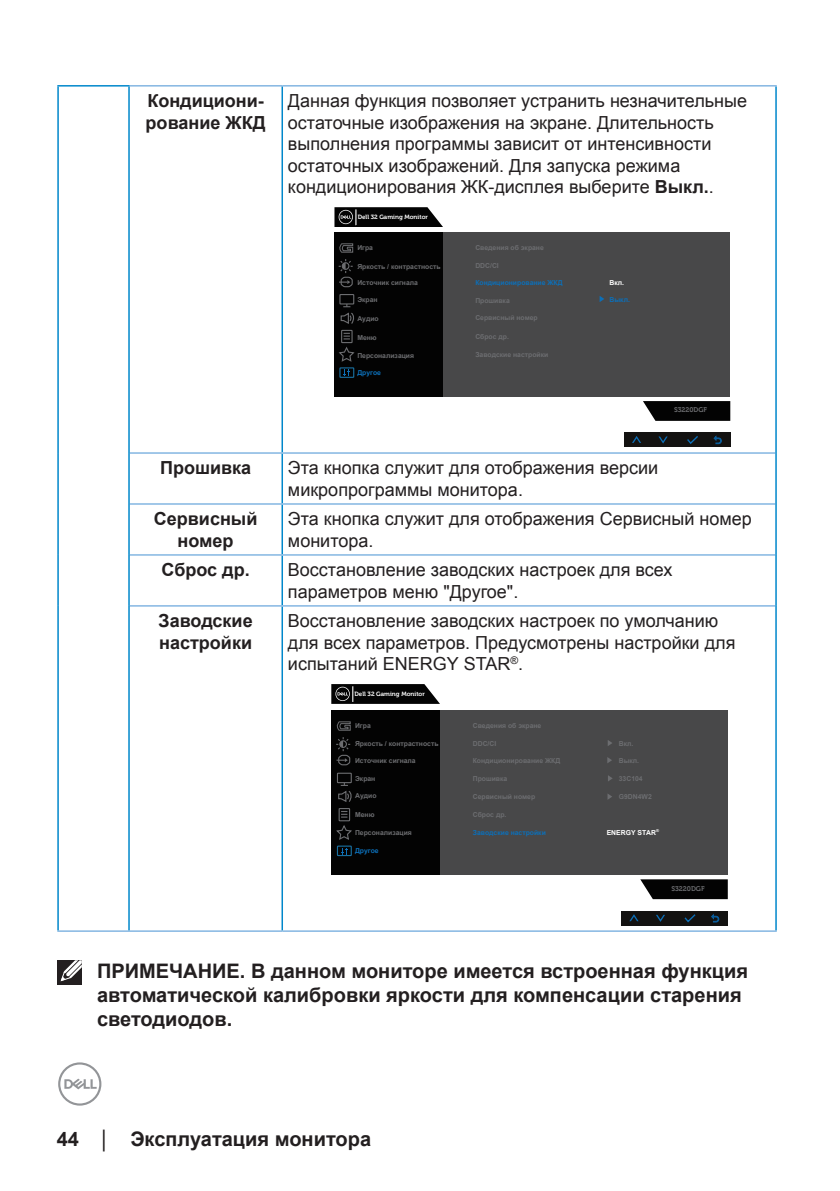
<style>
.page{position:relative;width:840px;height:1191px;background:#fff}
.page>*{position:absolute;margin:0;border:0;box-sizing:border-box;transform-origin:0 0}
.text{font:700 20px/24px "Arial";color:#231f20}
.text_OSD_table{font:18px/21.6px "Arial";color:#231f20}
.text_OSD_table-2{font:700 18px/21.6px "Arial";color:#231f20}
.t1{font:700 6.8px "Arial";color:#6c6d70}
.t2{font:700 6.8px "Arial";color:#0c6fb8}
.t3{font:700 6.8px "Museo For Dell";color:#6c6d70}
.t4{font:700 6.8px "Arial";color:#fff}
.t5{font:700 6.2px "Museo For Dell";color:#fff}
.s1{font-weight:700}
.s2{font-weight:400;font-size:18px}
</style>
<div class="page">
<svg style="left:58px;top:1062px;width:43px;height:43px"></svg>
<hr style="left:57px;top:930px;width:72px;height:2px;background:#84b6e2">
<hr style="left:57px;top:85px;width:73px;height:2px;background:#0087cb">
<hr style="left:57px;top:87px;width:2px;height:366px;background:#0087cb">
<hr style="left:57px;top:453px;width:2px;height:51px;background:#0087cb">
<hr style="left:57px;top:504px;width:2px;height:51px;background:#0087cb">
<hr style="left:57px;top:555px;width:2px;height:51px;background:#0087cb">
<hr style="left:57px;top:606px;width:2px;height:324px;background:#0087cb">
<hr style="left:130px;top:85px;width:152px;height:2px;background:#84b6e2">
<hr style="left:282px;top:85px;width:494px;height:2px;background:#84b6e2">
<hr style="left:130px;top:452px;width:152px;height:2px;background:#84b6e2">
<hr style="left:282px;top:452px;width:492px;height:2px;background:#84b6e2">
<hr style="left:130px;top:503px;width:152px;height:2px;background:#84b6e2">
<hr style="left:282px;top:503px;width:492px;height:2px;background:#84b6e2">
<hr style="left:130px;top:554px;width:152px;height:1px;background:#84b6e2">
<hr style="left:282px;top:554px;width:492px;height:1px;background:#84b6e2">
<hr style="left:130px;top:605px;width:152px;height:1px;background:#84b6e2">
<hr style="left:282px;top:605px;width:492px;height:1px;background:#84b6e2">
<hr style="left:129px;top:930px;width:153px;height:2px;background:#84b6e2">
<hr style="left:282px;top:930px;width:494px;height:2px;background:#84b6e2">
<hr style="left:128px;top:87px;width:2px;height:366px;background:#0087cb">
<hr style="left:281px;top:87px;width:2px;height:365px;background:#0087cb">
<hr style="left:774px;top:87px;width:2px;height:366px;background:#0087cb">
<hr style="left:128px;top:453px;width:2px;height:51px;background:#0087cb">
<hr style="left:281px;top:454px;width:2px;height:49px;background:#0087cb">
<hr style="left:774px;top:453px;width:2px;height:51px;background:#0087cb">
<hr style="left:128px;top:504px;width:2px;height:51px;background:#0087cb">
<hr style="left:281px;top:505px;width:2px;height:49px;background:#0087cb">
<hr style="left:774px;top:504px;width:2px;height:51px;background:#0087cb">
<hr style="left:128px;top:555px;width:2px;height:51px;background:#0087cb">
<hr style="left:281px;top:555px;width:2px;height:50px;background:#0087cb">
<hr style="left:774px;top:555px;width:2px;height:51px;background:#0087cb">
<hr style="left:128px;top:606px;width:2px;height:324px;background:#0087cb">
<hr style="left:281px;top:606px;width:2px;height:324px;background:#0087cb">
<hr style="left:774px;top:606px;width:2px;height:324px;background:#0087cb">
<div style="left:334px;top:232px;width:395px;height:165px;background:#484849"></div>
<div style="left:334px;top:232px;width:109px;height:165px;background:#030303"></div>
<svg style="left:643px;top:401px;width:86px;height:20px;background:#171717"></svg>
<svg style="left:599px;top:296px;width:5px;height:6px"></svg>
<div style="left:623px;top:432px;width:106px;height:15px;background:#131211"></div>
<svg style="left:632px;top:436px;width:8px;height:7px"></svg>
<svg style="left:658px;top:436px;width:9px;height:7px"></svg>
<svg style="left:687px;top:436px;width:11px;height:8px"></svg>
<svg style="left:713px;top:435px;width:8px;height:9px"></svg>
<svg style="left:334px;top:207px;width:109px;height:20px;background:#1f1f1f"></svg>
<div style="left:339px;top:294px;width:15px;height:11px;border:1px solid #6c6d70"></div>
<svg style="left:343px;top:370px;width:6px;height:6px"></svg>
<div style="left:339px;top:367px;width:15px;height:11px;border:1px solid #196f9f"></div>
<svg style="left:339px;top:280px;width:11px;height:4px"></svg>
<div style="left:340px;top:277px;width:12px;height:10px;border:1px solid #6c6d70;border-radius:3px"></div>
<div style="left:341px;top:330px;width:11px;height:13px;border:1px solid #6c6d70"></div>
<svg style="left:343px;top:333px;width:7px;height:6px"></svg>
<svg style="left:339px;top:347px;width:16px;height:15px"></svg>
<svg style="left:338px;top:259px;width:14px;height:14px"></svg>
<svg style="left:339px;top:243px;width:14px;height:10px"></svg>
<svg style="left:340px;top:304px;width:14px;height:20px"></svg>
<div style="left:331px;top:710px;width:396px;height:165px;background:#484849"></div>
<div style="left:331px;top:710px;width:109px;height:165px;background:#030303"></div>
<svg style="left:640px;top:879px;width:87px;height:20px;background:#191919"></svg>
<div style="left:621px;top:910px;width:106px;height:15px;background:#131211"></div>
<svg style="left:629px;top:914px;width:9px;height:7px"></svg>
<svg style="left:656px;top:914px;width:8px;height:8px"></svg>
<svg style="left:684px;top:914px;width:12px;height:9px"></svg>
<svg style="left:711px;top:914px;width:8px;height:8px"></svg>
<svg style="left:608px;top:740px;width:4px;height:6px"></svg>
<svg style="left:607px;top:757px;width:4px;height:6px"></svg>
<svg style="left:608px;top:775px;width:4px;height:6px"></svg>
<svg style="left:607px;top:794px;width:5px;height:6px"></svg>
<svg style="left:331px;top:684px;width:109px;height:20px;background:#1f1f1f"></svg>
<div style="left:337px;top:772px;width:14px;height:11px;border:1px solid #6c6d70"></div>
<svg style="left:341px;top:848px;width:6px;height:6px"></svg>
<div style="left:337px;top:845px;width:14px;height:11px;border:1px solid #196f9f"></div>
<svg style="left:336px;top:758px;width:11px;height:4px"></svg>
<div style="left:338px;top:755px;width:12px;height:10px;border:1px solid #6c6d70;border-radius:3px"></div>
<div style="left:338px;top:808px;width:12px;height:13px;border:1px solid #6c6d70"></div>
<svg style="left:341px;top:811px;width:6px;height:6px"></svg>
<svg style="left:336px;top:825px;width:16px;height:15px"></svg>
<svg style="left:336px;top:737px;width:14px;height:14px"></svg>
<svg style="left:336px;top:721px;width:15px;height:10px"></svg>
<svg style="left:337px;top:782px;width:14px;height:20px"></svg>
<div style="left:57px;top:960px;width:25px;height:24px;background:#231f20"></div>
<svg style="left:60px;top:960px;width:22px;height:22px"></svg>
<p class="text_OSD_table-2" style="left:145px;top:90px;width:121px">Кондициони&shy;рование ЖКД</p>
<p class="text_OSD_table" style="left:288px;top:90px;width:460px">Данная функция позволяет устранить незначительные остаточные изображения на экране. Длительность выполнения программы зависит от интенсивности остаточных изображений. Для запуска режима кондиционирования ЖК-дисплея выберите <span class="s1">Выкл.</span>.</p>
<p class="t5" style="left:357px;top:214px;width:72px">Dell 32 Gaming Monitor</p>
<p class="t1" style="left:357px;top:243px;width:17px">Игра</p>
<p class="t1" style="left:357px;top:278px;width:62px">Источник сигнала</p>
<p class="t1" style="left:357px;top:295px;width:22px">Экран</p>
<p class="t1" style="left:357px;top:262px;width:85px">Яркость / контрастность</p>
<p class="t1" style="left:357px;top:314px;width:23px">Аудио</p>
<p class="t1" style="left:357px;top:333px;width:21px">Меню</p>
<p class="t1" style="left:357px;top:350px;width:58px">Персонализация</p>
<p class="t2" style="left:357px;top:368px;width:25px">Другое</p>
<p class="t1" style="left:475px;top:243px;width:70px">Сведения об экране</p>
<p class="t1" style="left:475px;top:261px;width:25px">DDC/CI</p>
<p class="t2" style="left:475px;top:278px;width:89px">Кондиционирование ЖКД</p>
<p class="t1" style="left:475px;top:296px;width:36px">Прошивка</p>
<p class="t1" style="left:475px;top:313px;width:64px">Сервисный номер</p>
<p class="t1" style="left:475px;top:332px;width:35px">Сброс др.</p>
<p class="t1" style="left:475px;top:350px;width:74px">Заводские настройки</p>
<p class="t4" style="left:609px;top:278px;width:16px">Вкл.</p>
<p class="t2" style="left:609px;top:295px;width:22px">Выкл.</p>
<p class="t3" style="left:673px;top:406px;width:35px">S3220DGF</p>
<p class="text_OSD_table-2" style="left:160px;top:457px;width:93px">Прошивка</p>
<p class="text_OSD_table" style="left:288px;top:457px;width:371px">Эта кнопка служит для отображения версии микропрограммы монитора.</p>
<p class="text_OSD_table-2" style="left:154px;top:508px;width:105px;text-align:center">Сервисный номер</p>
<p class="text_OSD_table" style="left:288px;top:508px;width:465px">Эта кнопка служит для отображения Сервисный номер монитора.</p>
<p class="text_OSD_table-2" style="left:161px;top:559px;width:90px">Сброс др.</p>
<p class="text_OSD_table" style="left:288px;top:559px;width:386px">Восстановление заводских настроек для всех параметров меню "Другое".</p>
<p class="text_OSD_table-2" style="left:158px;top:610px;width:96px">Заводские настройки</p>
<p class="text_OSD_table" style="left:288px;top:610px;width:449px">Восстановление заводских настроек по умолчанию для всех параметров. Предусмотрены настройки для испытаний ENERGY STAR<sup>®</sup>.</p>
<p class="t5" style="left:354px;top:690px;width:72px">Dell 32 Gaming Monitor</p>
<p class="t1" style="left:355px;top:721px;width:17px">Игра</p>
<p class="t1" style="left:355px;top:756px;width:62px">Источник сигнала</p>
<p class="t1" style="left:355px;top:773px;width:22px">Экран</p>
<p class="t1" style="left:472px;top:721px;width:70px">Сведения об экране</p>
<p class="t1" style="left:355px;top:739px;width:85px">Яркость / контрастность</p>
<p class="t1" style="left:472px;top:739px;width:25px">DDC/CI</p>
<p class="t1" style="left:472px;top:756px;width:89px">Кондиционирование ЖКД</p>
<p class="t1" style="left:472px;top:774px;width:36px">Прошивка</p>
<p class="t1" style="left:355px;top:791px;width:23px">Аудио</p>
<p class="t1" style="left:355px;top:810px;width:21px">Меню</p>
<p class="t1" style="left:355px;top:827px;width:58px">Персонализация</p>
<p class="t2" style="left:355px;top:845px;width:25px">Другое</p>
<p class="t1" style="left:472px;top:791px;width:64px">Сервисный номер</p>
<p class="t1" style="left:472px;top:810px;width:35px">Сброс др.</p>
<p class="t2" style="left:472px;top:828px;width:75px">Заводские настройки</p>
<p class="t1" style="left:618px;top:738px;width:16px">Вкл.</p>
<p class="t1" style="left:618px;top:756px;width:22px">Выкл.</p>
<p class="t1" style="left:618px;top:774px;width:25px">33C104</p>
<p class="t1" style="left:618px;top:792px;width:34px">G9DN4W2</p>
<p class="t4" style="left:606px;top:827px;width:54px">ENERGY STAR<sup>®</sup></p>
<p class="t3" style="left:671px;top:884px;width:35px">S3220DGF</p>
<p class="text" style="left:97px;top:958px;width:652px">ПРИМЕЧАНИЕ. В данном мониторе имеется встроенная функция автоматической калибровки яркости для компенсации старения светодиодов.</p>
<p class="text" style="left:57px;top:1127px;width:316px">44 <span class="s2">│</span> Эксплуатация монитора</p>
</div>
